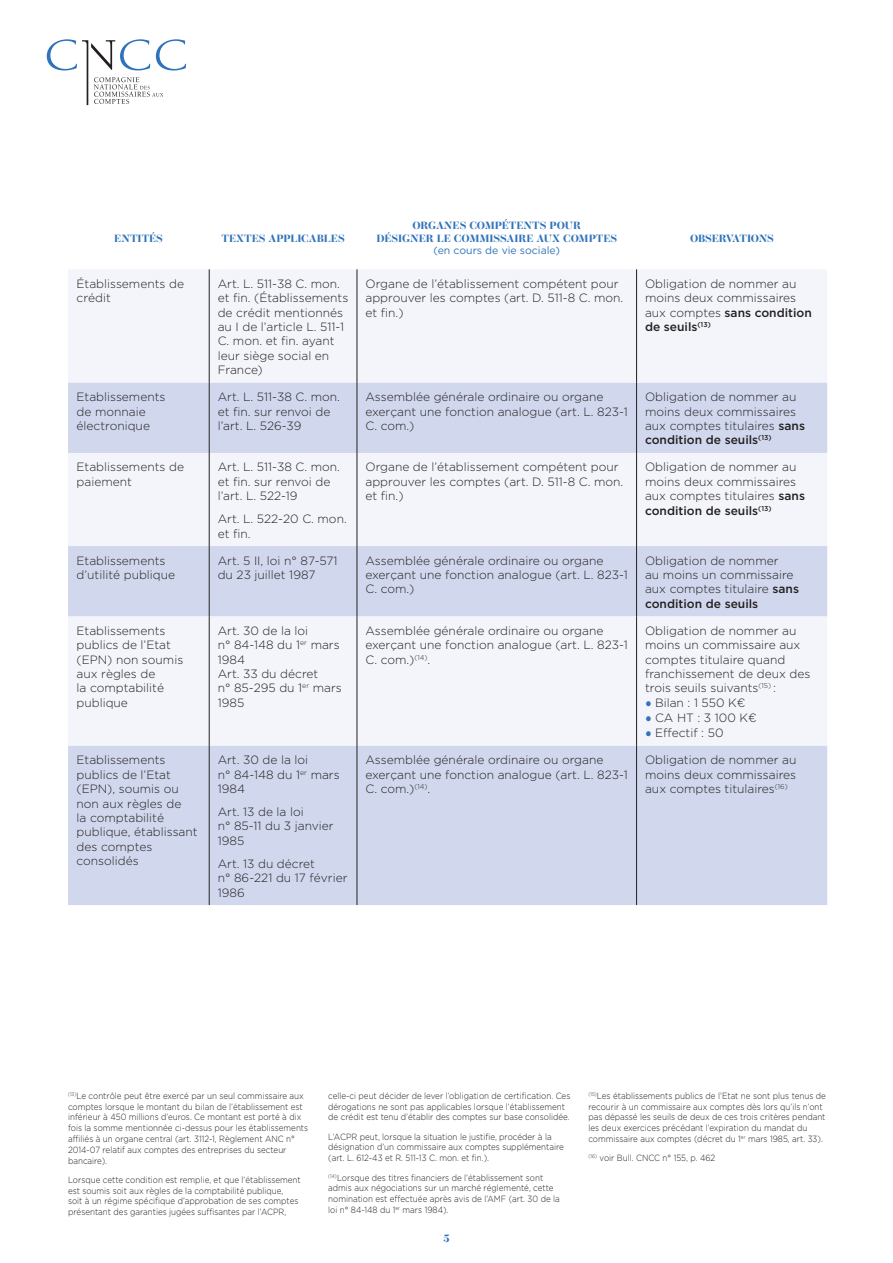
<style>
.page{position:relative;width:893px;height:1263px;background:#fff}
.page>*{position:absolute;margin:0;border:0;box-sizing:border-box;transform-origin:0 0}
.t1{font:300 12px/14.4px "Gotham HTF";color:#231f20}
.t2{font:700 10.5px/12.6px "Operetta 12";color:#3073ba;text-align:center}
.t3{font:10.5px "Gotham";color:#3073ba}
.t4{font:300 9px/10.8px "Gotham HTF";color:#231f20;scale:.9 1}
.s1{font-weight:500}
.s2{font-family:"Gotham";font-weight:900;font-size:15px;color:#3073ba}
.s3{font-family:"Gotham"}
</style>
<div class="page">
<div style="left:68px;top:269px;width:759px;height:114px;background:#f3f5fa"></div>
<svg style="left:68px;top:383px;width:759px;height:522px;fill:#d1d8ed"></svg>
<hr style="left:209px;top:383px;width:1px;height:70px;background:#231f20">
<hr style="left:357px;top:383px;width:1px;height:70px;background:#231f20">
<hr style="left:636px;top:383px;width:1px;height:70px;background:#231f20">
<hr style="left:209px;top:453px;width:1px;height:93px;background:#231f20">
<hr style="left:357px;top:453px;width:1px;height:93px;background:#231f20">
<hr style="left:636px;top:453px;width:1px;height:93px;background:#231f20">
<hr style="left:209px;top:546px;width:1px;height:70px;background:#231f20">
<hr style="left:357px;top:546px;width:1px;height:70px;background:#231f20">
<hr style="left:636px;top:546px;width:1px;height:70px;background:#231f20">
<hr style="left:209px;top:616px;width:1px;height:130px;background:#231f20">
<hr style="left:357px;top:616px;width:1px;height:130px;background:#231f20">
<hr style="left:636px;top:616px;width:1px;height:130px;background:#231f20">
<hr style="left:209px;top:746px;width:1px;height:159px;background:#231f20">
<hr style="left:357px;top:746px;width:1px;height:159px;background:#231f20">
<hr style="left:636px;top:746px;width:1px;height:159px;background:#231f20">
<hr style="left:209px;top:269px;width:1px;height:114px;background:#231f20">
<hr style="left:357px;top:269px;width:1px;height:114px;background:#231f20">
<hr style="left:636px;top:269px;width:1px;height:114px;background:#231f20">
<svg style="left:47px;top:39px;width:139px;height:66px"></svg>
<p class="t2" style="left:114px;top:232px;width:50px">ENTITÉS</p>
<p class="t2" style="left:222px;top:232px;width:125px">TEXTES APPLICABLES</p>
<p class="t2" style="left:376px;top:219px;width:242px">ORGANES COMPÉTENTS POUR<br>DÉSIGNER LE COMMISSAIRE AUX COMPTES</p>
<p class="t3" style="left:433px;top:244px;width:128px">(en cours de vie sociale)</p>
<p class="t2" style="left:690px;top:232px;width:85px">OBSERVATIONS</p>
<p class="t1" style="left:77px;top:276px;width:109px">Établissements de crédit</p>
<p class="t1" style="left:218px;top:276px;width:132px">Art. L. 511-38 C. mon. et fin. (Établissements de crédit mentionnés au I de l’article L. 511-1<br>C. mon. et fin. ayant leur siège social en<br>France)</p>
<p class="t1" style="left:365px;top:276px;width:259px">Organe de l’établissement compétent pour approuver les comptes (art. D. 511-8 C. mon. et fin.)</p>
<p class="t1" style="left:645px;top:276px;width:168px">Obligation de nommer au moins deux commissaires aux comptes <span class="s1">sans condition de seuils</span><sup>(13)</sup></p>
<p class="t1" style="left:77px;top:390px;width:90px">Etablissements de monnaie électronique</p>
<p class="t1" style="left:218px;top:390px;width:124px">Art. L. 511-38 C. mon. et fin. sur renvoi de l’art. L. 526-39</p>
<p class="t1" style="left:365px;top:390px;width:264px">Assemblée générale ordinaire ou organe exerçant une fonction analogue (art. L. 823-1<br>C. com.)</p>
<p class="t1" style="left:645px;top:390px;width:161px">Obligation de nommer au moins deux commissaires aux comptes titulaires <span class="s1">sans condition de seuils</span><sup>(13)</sup></p>
<p class="t1" style="left:77px;top:460px;width:109px">Etablissements de paiement</p>
<p class="t1" style="left:218px;top:460px;width:124px">Art. L. 511-38 C. mon. et fin. sur renvoi de l’art. L. 522-19</p>
<p class="t1" style="left:218px;top:511px;width:131px">Art. L. 522-20 C. mon. et fin.</p>
<p class="t1" style="left:365px;top:460px;width:259px">Organe de l’établissement compétent pour approuver les comptes (art. D. 511-8 C. mon. et fin.)</p>
<p class="t1" style="left:645px;top:460px;width:161px">Obligation de nommer au moins deux commissaires aux comptes titulaires <span class="s1">sans condition de seuils</span><sup>(13)</sup></p>
<p class="t1" style="left:77px;top:553px;width:100px">Etablissements d’utilité publique</p>
<p class="t1" style="left:218px;top:553px;width:121px">Art. 5 II, loi n° 87-571 du 23 juillet 1987</p>
<p class="t1" style="left:365px;top:553px;width:264px">Assemblée générale ordinaire ou organe exerçant une fonction analogue (art. L. 823-1<br>C. com.)</p>
<p class="t1" style="left:645px;top:553px;width:155px">Obligation de nommer<br>au moins un commissaire aux comptes titulaire <span class="s1">sans condition de seuils</span></p>
<p class="t1" style="left:77px;top:623px;width:108px">Etablissements publics de l’Etat (EPN) non soumis aux règles de<br>la comptabilité publique</p>
<p class="t1" style="left:218px;top:623px;width:126px">Art. 30 de la loi<br>n° 84-148 du 1<sup>er</sup> mars<br>1984<br>Art. 33 du décret<br>n° 85-295 du 1<sup>er</sup> mars<br>1985</p>
<p class="t1" style="left:365px;top:623px;width:264px">Assemblée générale ordinaire ou organe exerçant une fonction analogue (art. L. 823-1<br>C. com.)<sup>(14)</sup>.</p>
<p class="t1" style="left:645px;top:623px;width:167px">Obligation de nommer au moins un commissaire aux comptes titulaire quand franchissement de deux des trois seuils suivants<sup>(15)</sup> :</p>
<p class="t1" style="left:645px;top:696px;width:102px"><span class="s2">•</span> Bilan : 1 550 K<span class="s3">€</span></p>
<p class="t1" style="left:645px;top:711px;width:113px"><span class="s2">•</span> CA HT : 3 100 K<span class="s3">€</span></p>
<p class="t1" style="left:645px;top:726px;width:80px"><span class="s2">•</span> Effectif : 50</p>
<p class="t1" style="left:77px;top:753px;width:123px">Etablissements publics de l’Etat (EPN), soumis ou non aux règles de<br>la comptabilité publique, établissant des comptes consolidés</p>
<p class="t1" style="left:218px;top:753px;width:124px">Art. 30 de la loi<br>n° 84-148 du 1<sup>er</sup> mars<br>1984</p>
<p class="t1" style="left:218px;top:804px;width:117px">Art. 13 de la loi<br>n° 85-11 du 3 janvier<br>1985</p>
<p class="t1" style="left:218px;top:856px;width:131px">Art. 13 du décret<br>n° 86-221 du 17 février<br>1986</p>
<p class="t1" style="left:365px;top:753px;width:264px">Assemblée générale ordinaire ou organe exerçant une fonction analogue (art. L. 823-1<br>C. com.)<sup>(14)</sup>.</p>
<p class="t1" style="left:645px;top:753px;width:153px;text-align:justify">Obligation de nommer au moins deux commissaires aux comptes titulaires<sup>(16)</sup></p>
<p class="t4" style="left:68px;top:1090px;width:268px"><sup>(13)</sup>Le contrôle peut être exercé par un seul commissaire aux comptes lorsque le montant du bilan de l’établissement est inférieur à 450 millions d’euros. Ce montant est porté à dix fois la somme mentionnée ci-dessus pour les établissements affiliés à un organe central (art. 3112-1, Règlement ANC n° 2014-07 relatif aux comptes des entreprises du secteur bancaire).</p>
<p class="t4" style="left:68px;top:1174px;width:260px">Lorsque cette condition est remplie, et que l’établissement est soumis soit aux règles de la comptabilité publique,<br>soit à un régime spécifique d’approbation de ses comptes présentant des garanties jugées suffisantes par l’ACPR,</p>
<p class="t4" style="left:328px;top:1090px;width:271px">celle-ci peut décider de lever l’obligation de certification. Ces dérogations ne sont pas applicables lorsque l’établissement de crédit est tenu d’établir des comptes sur base consolidée.</p>
<p class="t4" style="left:328px;top:1131px;width:263px">L’ACPR peut, lorsque la situation le justifie, procéder à la désignation d’un commissaire aux comptes supplémentaire (art. L. 612-43 et R. 511-13 C. mon. et fin.).</p>
<p class="t4" style="left:328px;top:1172px;width:259px"><sup>(14)</sup>Lorsque des titres financiers de l’établissement sont admis aux négociations sur un marché réglementé, cette nomination est effectuée après avis de l’AMF (art. 30 de la loi n° 84-148 du 1<sup>er</sup> mars 1984).</p>
<p class="t2" style="left:443px;top:1232px;width:8px">5</p>
<p class="t4" style="left:588px;top:1090px;width:265px"><sup>(15)</sup>Les établissements publics de l’Etat ne sont plus tenus de recourir à un commissaire aux comptes dès lors qu’ils n’ont pas dépassé les seuils de deux de ces trois critères pendant les deux exercices précédant l’expiration du mandat du commissaire aux comptes (décret du 1<sup>er</sup> mars 1985, art. 33).</p>
<p class="t4" style="left:588px;top:1152px;width:143px"><sup>(16)</sup> voir Bull. CNCC n° 155, p. 462</p>
</div>
